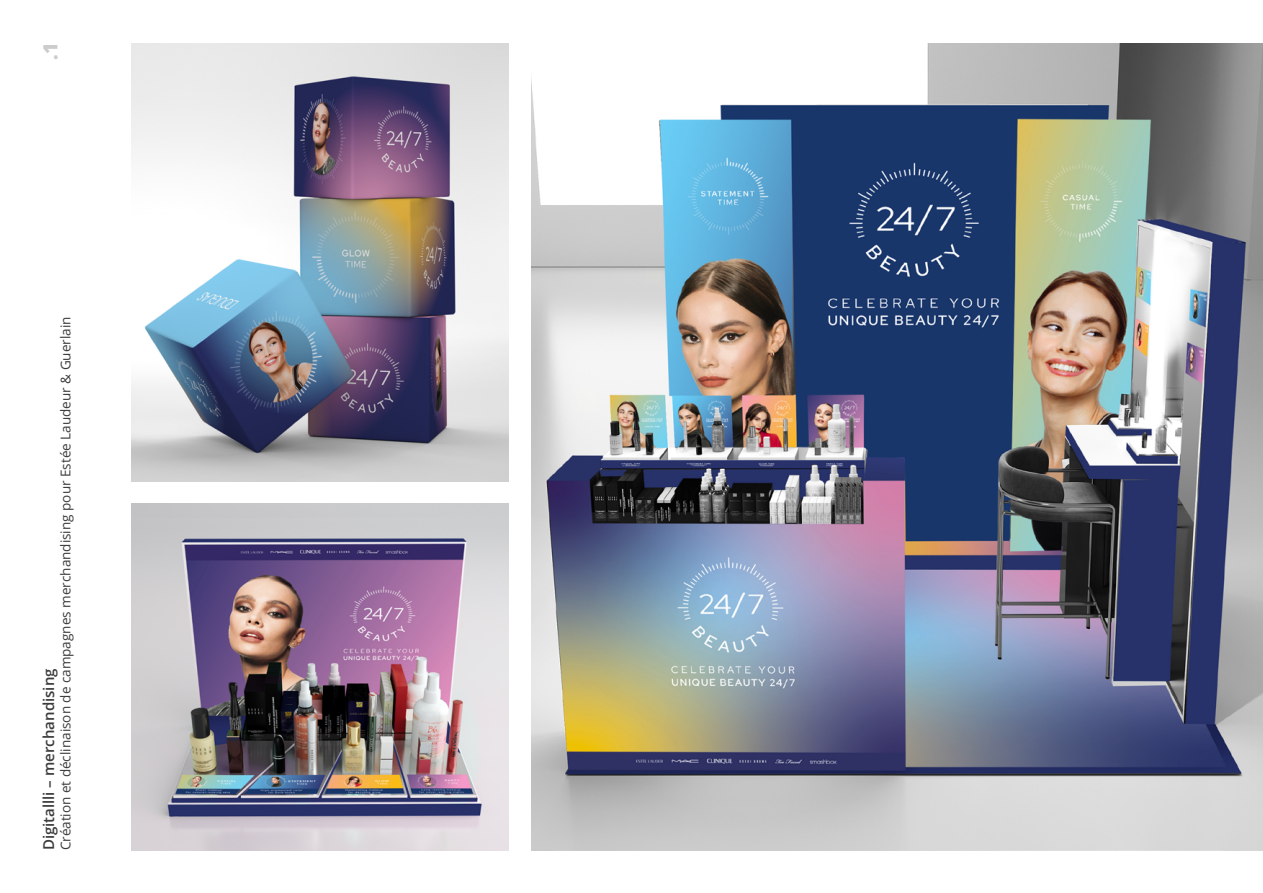
<style>
.page{position:relative;width:1263px;height:893px;background:#fff}
.page>*{position:absolute;margin:0;border:0;box-sizing:border-box;transform-origin:0 0}
.t1{font:800 19.5px "Open Sans";color:#ccc}
.t2{font:600 15px "Open Sans";color:#3c3c3b}
.t3{font:13.5px "Open Sans";color:#3c3c3b}
</style>
<div class="page">
<img style="left:531px;top:44px;width:732px;height:806px">
<img style="left:132px;top:503px;width:377px;height:347px">
<img style="left:132px;top:44px;width:377px;height:437px">
<h1 class="t1" style="left:36px;top:60px;width:19px;rotate:-90deg">.1</h1>
<p class="t3" style="left:56px;top:850px;width:535px;rotate:-90deg">Création et déclinaison de campagnes merchandising pour Estée Laudeur &amp; Guerlain</p>
<p class="t2" style="left:38px;top:850px;width:183px;rotate:-90deg">Digitallli – merchandising</p>
</div>
